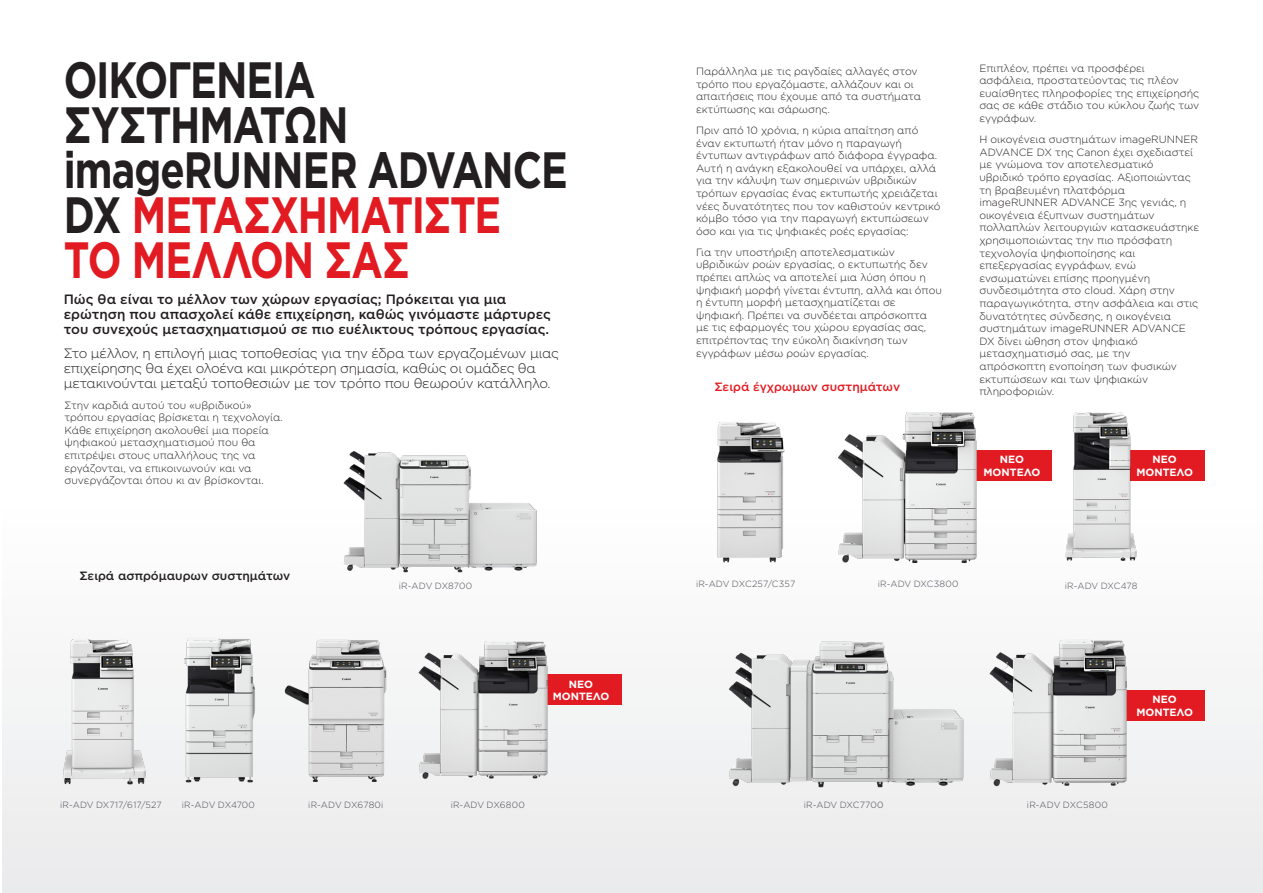
<style>
.page{position:relative;width:1263px;height:893px;background:#fff}
.page>*{position:absolute;margin:0;border:0;box-sizing:border-box;transform-origin:0 0}
.Subheading_BLACK{font:700 51px/45px "Gotham";letter-spacing:-.025em;color:#231f20;scale:.78 1}
.Body{font:300 13.5px/15px "Gotham";letter-spacing:-.025em;color:#231f20}
.Body-2{font:500 13.5px/15px "Gotham";letter-spacing:-.005em;color:#231f20}
.Body-3{font:500 12px "Gotham";color:#231f20}
.Body-4{font:500 12px "Gotham";color:#e21a21}
.Body-5{font:300 10.5px/12.6px "Gotham";letter-spacing:-.005em;color:#231f20}
.t1{font:700 10.5px/12.6px "Gotham";color:#fff;text-align:center}
.t2{font:300 9px "Gotham";letter-spacing:.015em;color:#484752}
.t3{font:300 9px "Gotham";letter-spacing:-.015em;color:#484752}
.t4{font:300 9px "Gotham";letter-spacing:-.01em;color:#484752}
.t5{font:300 9px "Gotham";letter-spacing:-.005em;color:#484752}
.s1{color:#e21a21}
</style>
<div class="page">
<div style="left:2px;top:497px;width:1261px;height:396px;background:#f3f4f4"></div>
<div style="left:541px;top:675px;width:80px;height:30px;background:#e21a21"></div>
<div style="left:1124px;top:450px;width:81px;height:30px;background:#e21a21"></div>
<div style="left:972px;top:450px;width:80px;height:30px;background:#e21a21"></div>
<div style="left:1124px;top:690px;width:81px;height:30px;background:#e21a21"></div>
<img style="left:678px;top:422px;width:167px;height:141px">
<img style="left:989px;top:640px;width:145px;height:147px">
<img style="left:330px;top:451px;width:224px;height:122px">
<img style="left:63px;top:639px;width:83px;height:146px">
<img style="left:184px;top:638px;width:71px;height:145px">
<img style="left:284px;top:640px;width:103px;height:142px">
<img style="left:728px;top:641px;width:236px;height:147px">
<img style="left:418px;top:641px;width:174px;height:138px">
<img style="left:1034px;top:412px;width:129px;height:149px">
<img style="left:838px;top:413px;width:139px;height:149px">
<p class="Subheading_BLACK" style="left:64px;top:57px;width:647px">ΟΙΚΟΓΕΝΕΙΑ<br>ΣΥΣΤΗΜΑΤΩΝ imageRUNNER ADVANCE<br>DX <span class="s1">ΜΕΤΑΣΧΗΜΑΤΊ ΣΤΕ<br>ΤΟ ΜΈΛΛΟΝ ΣΑΣ</span></p>
<p class="Body-2" style="left:64px;top:292px;width:489px">Πώς θα είναι το μέλλον των χώρων εργασίας; Πρόκειται για μια ερώτηση που απασχολεί κάθε επιχείρηση, καθώς γινόμαστε μάρτυρες του συνεχούς μετασχηματισμού σε πιο ευέλικτους τρόπους εργασίας.</p>
<p class="Body" style="left:64px;top:345px;width:496px">Στο μέλλον, η επιλογή μιας τοποθεσίας για την έδρα των εργαζομένων μιας επιχείρησης θα έχει ολοένα και μικρότερη σημασία, καθώς οι ομάδες θα μετακινούνται μεταξύ τοποθεσιών με τον τρόπο που θεωρούν κατάλληλο.</p>
<p class="Body-5" style="left:65px;top:398px;width:220px">Στην καρδιά αυτού του «υβριδικού» τρόπου εργασίας βρίσκεται η τεχνολογία.<br>Κάθε επιχείρηση ακολουθεί μια πορεία ψηφιακού μετασχηματισμού που θα επιτρέψει στους υπαλλήλους της να εργάζονται, να επικοινωνούν και να συνεργάζονται όπου κι αν βρίσκονται.</p>
<p class="Body-5" style="left:696px;top:65px;width:227px">Παράλληλα με τις ραγδαίες αλλαγές στον τρόπο που εργαζόμαστε, αλλάζουν και οι απαιτήσεις που έχουμε από τα συστήματα εκτύπωσης και σάρωσης.</p>
<p class="Body-5" style="left:696px;top:124px;width:246px">Πριν από 10 χρόνια, η κύρια απαίτηση από έναν εκτυπωτή ήταν μόνο η παραγωγή έντυπων αντιγράφων από διάφορα έγγραφα.<br>Αυτή η ανάγκη εξακολουθεί να υπάρχει, αλλά για την κάλυψη των σημερινών υβριδικών τρόπων εργασίας ένας εκτυπωτής χρειάζεται νέες δυνατότητες που τον καθιστούν κεντρικό κόμβο τόσο για την παραγωγή εκτυπώσεων όσο και για τις ψηφιακές ροές εργασίας:</p>
<p class="Body-5" style="left:696px;top:246px;width:247px">Για την υποστήριξη αποτελεσματικών υβριδικών ροών εργασίας, ο εκτυπωτής δεν πρέπει απλώς να αποτελεί μια λύση όπου η ψηφιακή μορφή γίνεται έντυπη, αλλά και όπου η έντυπη μορφή μετασχηματίζεται σε ψηφιακή. Πρέπει να συνδέεται απρόσκοπτα με τις εφαρμογές του χώρου εργασίας σας, επιτρέποντας την εύκολη διακίνηση των εγγράφων μέσω ροών εργασίας.</p>
<p class="Body-4" style="left:714px;top:379px;width:187px">Σειρά έγχρωμων συστημάτων</p>
<p class="Body-5" style="left:979px;top:61px;width:221px">Επιπλέον, πρέπει να προσφέρει ασφάλεια, προστατεύοντας τις πλέον ευαίσθητες πληροφορίες της επιχείρησής σας σε κάθε στάδιο του κύκλου ζωής των εγγράφων.</p>
<p class="Body-5" style="left:979px;top:133px;width:221px">Η οικογένεια συστημάτων imageRUNNER<br>ADVANCE DX της Canon έχει σχεδιαστεί με γνώμονα τον αποτελεσματικό υβριδικό τρόπο εργασίας. Αξιοποιώντας τη βραβευμένη πλατφόρμα imageRUNNER ADVANCE 3ης γενιάς, η οικογένεια έξυπνων συστημάτων πολλαπλών λειτουργιών κατασκευάστηκε χρησιμοποιώντας την πιο πρόσφατη τεχνολογία ψηφιοποίησης και επεξεργασίας εγγράφων, ενώ ενσωματώνει επίσης προηγμένη συνδεσιμότητα στο cloud. Χάρη στην παραγωγικότητα, στην ασφάλεια και στις δυνατότητες σύνδεσης, η οικογένεια συστημάτων imageRUNNER ADVANCE<br>DX δίνει ώθηση στον ψηφιακό μετασχηματισμό σας, με την απρόσκοπτη ενοποίηση των φυσικών εκτυπώσεων και των ψηφιακών πληροφοριών.</p>
<p class="t1" style="left:983px;top:453px;width:58px">ΝΕΟ<br>ΜΟΝΤΕΛΟ</p>
<p class="t1" style="left:1136px;top:453px;width:58px">ΝΕΟ<br>ΜΟΝΤΕΛΟ</p>
<p class="Body-3" style="left:79px;top:568px;width:212px">Σειρά ασπρόμαυρων συστημάτων</p>
<p class="t5" style="left:399px;top:580px;width:75px">iR-ADV DX8700</p>
<p class="t2" style="left:696px;top:578px;width:101px">iR-ADV DXC257/C357</p>
<p class="t2" style="left:878px;top:578px;width:82px">iR-ADV DXC3800</p>
<p class="t4" style="left:1065px;top:580px;width:74px">iR-ADV DXC478</p>
<p class="t1" style="left:553px;top:678px;width:58px">ΝΕΟ<br>ΜΟΝΤΕΛΟ</p>
<p class="t1" style="left:1136px;top:693px;width:58px">ΝΕΟ<br>ΜΟΝΤΕΛΟ</p>
<p class="t2" style="left:60px;top:799px;width:103px">iR-ADV DX717/617/527</p>
<p class="t3" style="left:182px;top:799px;width:75px">iR-ADV DX4700</p>
<p class="t2" style="left:1027px;top:799px;width:82px">iR-ADV DXC5800</p>
<p class="t2" style="left:308px;top:799px;width:77px">iR-ADV DX6780i</p>
<p class="t2" style="left:451px;top:800px;width:76px">iR-ADV DX6800</p>
<p class="t2" style="left:804px;top:799px;width:81px">iR-ADV DXC7700</p>
</div>
